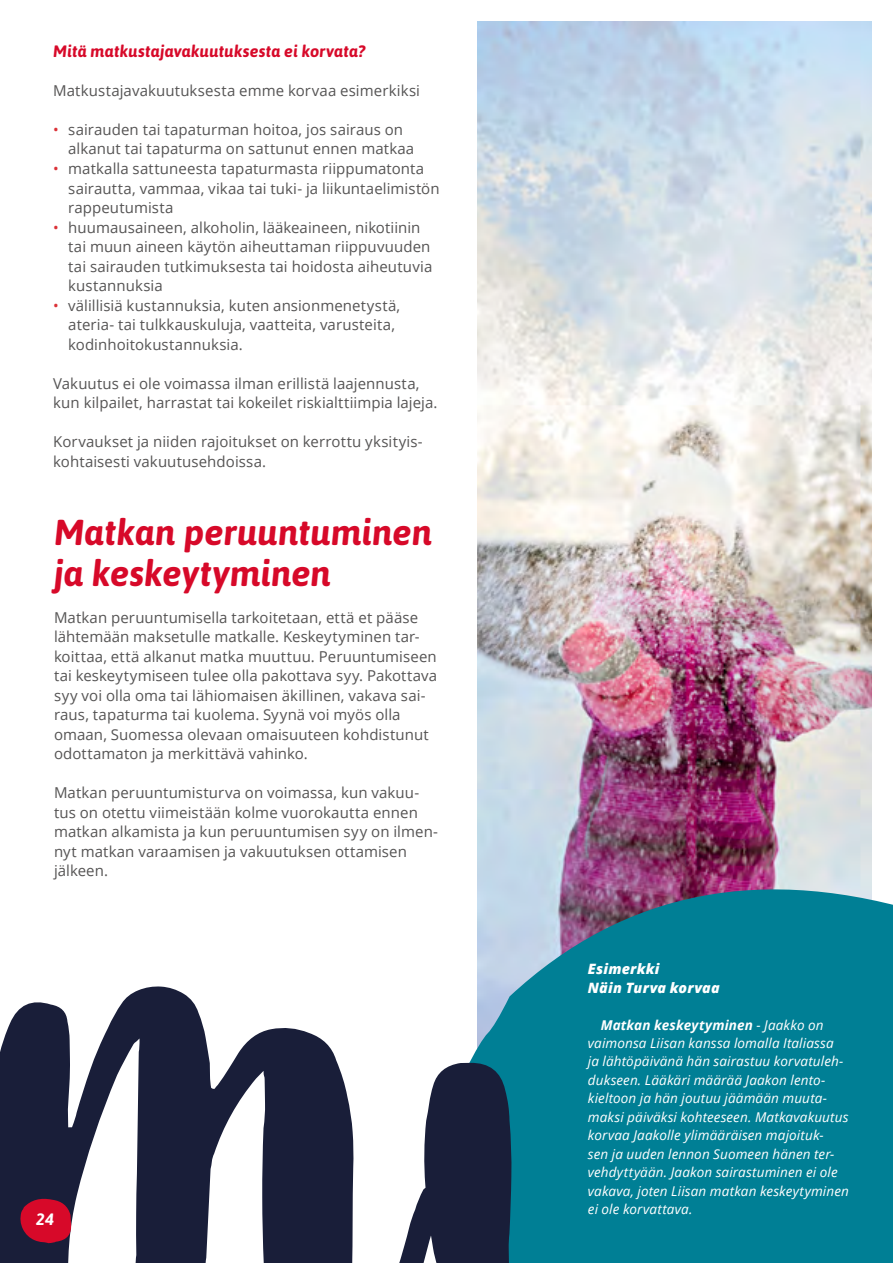
<style>
.page{position:relative;width:893px;height:1263px;background:#fff}
.page>*{position:absolute;margin:0;border:0;box-sizing:border-box;transform-origin:0 0}
.Sivun_pääotsikko{font:italic 700 36px/40.5px "Asap";letter-spacing:.005em;color:#d70929}
.Otsikko__punainen_pi{font:italic 700 16.5px "Asap";letter-spacing:.01em;color:#d70929}
.t1{font:italic 700 16.5px "Asap";color:#fff}
.Leipis{font:15px/19.5px "Open Sans";letter-spacing:.005em;color:#555454}
.Esimerkit_otsikko_va{font:italic 800 14.25px "Open Sans";letter-spacing:.015em;color:#fff}
.Leipis_esimerkit_val{font:italic 13.5px/18.5px "Open Sans";letter-spacing:.01em;color:#fff}
.s1{color:#db3238}
.s2{font-weight:700}
</style>
<div class="page">
<img style="left:478px;top:21px;width:394px;height:842px">
<svg style="left:470px;top:863px;width:423px;height:400px;background:#20849c"></svg>
<svg style="left:0;top:986px;width:420px;height:277px;fill:#191e39"></svg>
<svg style="left:420px;top:1062px;width:153px;height:201px;background:#185168"></svg>
<svg style="left:20px;top:1197px;width:52px;height:46px;background:#ac112f"></svg>
<p class="Otsikko__punainen_pi" style="left:53px;top:42px;width:314px">Mitä matkustajavakuutuksesta ei korvata?</p>
<p class="Leipis" style="left:53px;top:80px;width:368px">Matkustajavakuutuksesta emme korvaa esimerkiksi</p>
<p class="Leipis" style="left:68px;top:119px;width:347px;text-indent:-15px"><span class="s1">•</span> sairauden tai tapaturman hoitoa, jos sairaus on alkanut tai tapaturma on sattunut ennen matkaa</p>
<p class="Leipis" style="left:68px;top:158px;width:373px;text-indent:-15px"><span class="s1">•</span> matkalla sattuneesta tapaturmasta riippumatonta sairautta, vammaa, vikaa tai tuki- ja liikuntaelimistön rappeutumista</p>
<p class="Leipis" style="left:68px;top:217px;width:366px;text-indent:-15px"><span class="s1">•</span> huumausaineen, alkoholin, lääkeaineen, nikotiinin tai muun aineen käytön aiheuttaman riippuvuuden tai sairauden tutkimuksesta tai hoidosta aiheutuvia kustannuksia</p>
<p class="Leipis" style="left:68px;top:295px;width:333px;text-indent:-15px"><span class="s1">•</span> välillisiä kustannuksia, kuten ansionmenetystä, ateria- tai tulkkauskuluja, vaatteita, varusteita, kodinhoitokustannuksia.</p>
<p class="Leipis" style="left:53px;top:373px;width:386px">Vakuutus ei ole voimassa ilman erillistä laajennusta, kun kilpailet, harrastat tai kokeilet riskialttiimpia lajeja.</p>
<p class="Leipis" style="left:53px;top:431px;width:371px">Korvaukset ja niiden rajoitukset on kerrottu yksityis&shy;kohtaisesti vakuutusehdoissa.</p>
<p class="Sivun_pääotsikko" style="left:54px;top:512px;width:380px">Matkan peruuntuminen ja keskeytyminen</p>
<p class="Leipis" style="left:54px;top:607px;width:385px">Matkan peruuntumisella tarkoitetaan, että et pääse lähtemään maksetulle matkalle. Keskeytyminen tar&shy;koittaa, että alkanut matka muuttuu. Peruuntumiseen tai keskeytymiseen tulee olla pakottava syy. Pakottava syy voi olla oma tai lähiomaisen äkillinen, vakava sai&shy;raus, tapaturma tai kuolema. Syynä voi myös olla omaan, Suomessa olevaan omaisuuteen kohdistunut odottamaton ja merkittävä vahinko.</p>
<p class="Leipis" style="left:54px;top:782px;width:386px">Matkan peruuntumisturva on voimassa, kun vakuu&shy;tus on otettu viimeistään kolme vuorokautta ennen matkan alkamista ja kun peruuntumisen syy on ilmen&shy;nyt matkan varaamisen ja vakuutuksen ottamisen jälkeen.</p>
<p class="t1" style="left:36px;top:1209px;width:19px">24</p>
<p class="Esimerkit_otsikko_va" style="left:588px;top:957px;width:73px">Esimerkki</p>
<p class="Esimerkit_otsikko_va" style="left:588px;top:977px;width:133px">Näin Turva korvaa</p>
<p class="Leipis_esimerkit_val" style="left:588px;top:1015px;width:263px;text-indent:13px"><span class="s2">Matkan keskeytyminen</span> - Jaakko on vaimonsa Liisan kanssa lomalla Italiassa<br>ja lähtöpäivänä hän sairastuu korvatuleh&shy;dukseen. Lääkäri määrää Jaakon lento&shy;kieltoon ja hän joutuu jäämään muuta&shy;maksi päiväksi kohteeseen. Matkavakuutus korvaa Jaakolle ylimääräisen majoituk-<br>sen ja uuden lennon Suomeen hänen ter&shy;vehdyttyään. Jaakon sairastuminen ei ole vakava, joten Liisan matkan keskeytyminen ei ole korvattava.</p>
</div>
